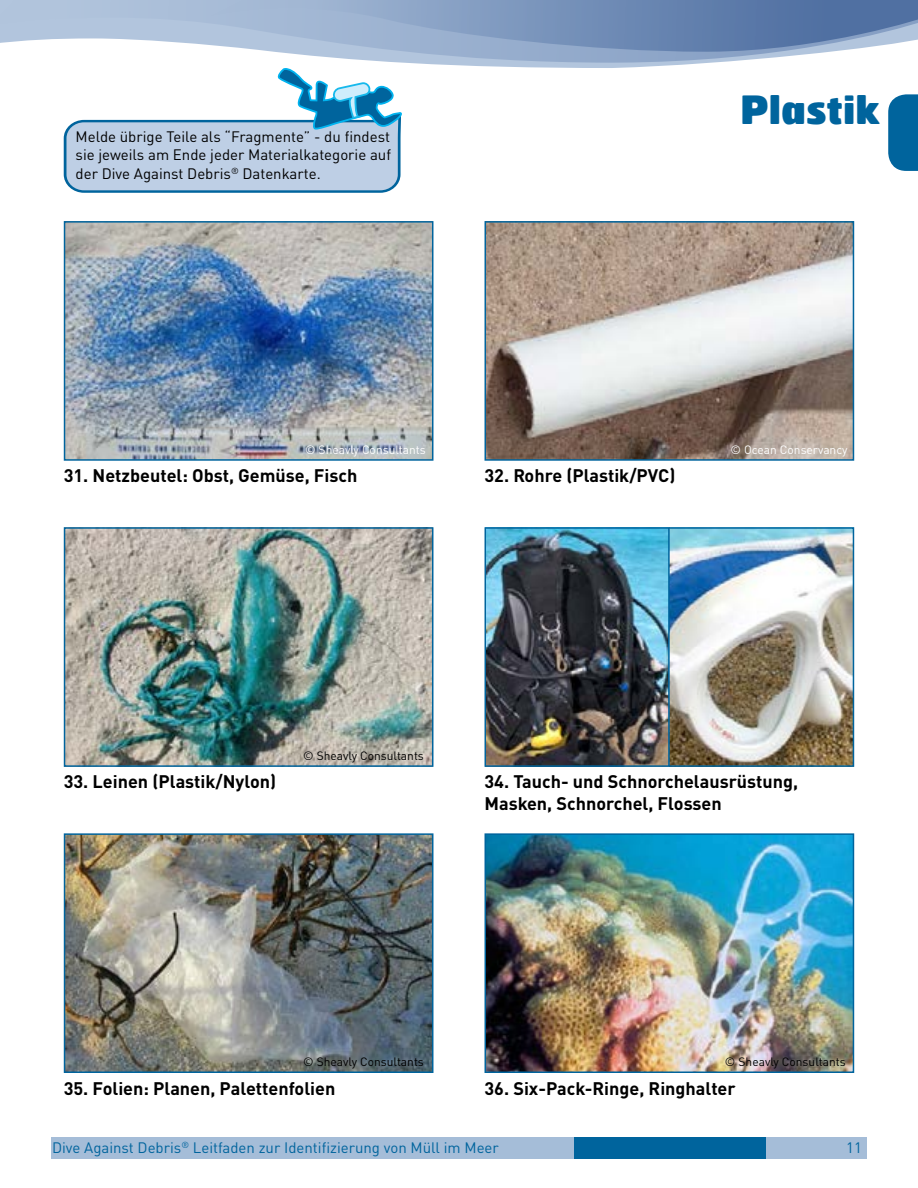
<style>
.page{position:relative;width:918px;height:1188px;background:#fff}
.page>*{position:absolute;margin:0;border:0;box-sizing:border-box;transform-origin:0 0}
.t1{font:900 39px "Hermes FB";color:#00649d}
.t2{font:700 18px/21.6px "DINOT";color:#000}
.t3{font:15px/18.8px "DINOT";color:#000;text-align:justify}
.t4{font:15px "DINOT";color:#00649d}
.t5{font:12px "DINOT";color:#000}
.t6{font:12px "DINOT";color:#fff}
</style>
<div class="page">
<div style="left:51px;top:1137px;width:816px;height:21px;background:#a5bdd8"></div>
<div style="left:574px;top:1137px;width:191px;height:21px;background:#00649d"></div>
<svg style="left:430px;top:64px;width:261px;height:4px"></svg>
<svg style="left:0;top:0;width:827px;height:64px;fill:#b2c5dd"></svg>
<svg style="left:205px;top:0;width:713px;height:52px;background:#829bc0"></svg>
<img style="left:67px;top:224px;width:363px;height:234px">
<div style="left:64px;top:221px;width:369px;height:240px;border:2px solid #00649d"></div>
<img style="left:488px;top:224px;width:363px;height:234px">
<div style="left:485px;top:221px;width:369px;height:240px;border:2px solid #00649d"></div>
<img style="left:67px;top:836px;width:363px;height:234px">
<div style="left:64px;top:833px;width:369px;height:240px;border:2px solid #00649d"></div>
<img style="left:67px;top:530px;width:363px;height:234px">
<div style="left:64px;top:527px;width:369px;height:240px;border:2px solid #00649d"></div>
<img style="left:488px;top:836px;width:363px;height:234px">
<div style="left:485px;top:833px;width:369px;height:240px;border:2px solid #00649d"></div>
<svg style="left:888px;top:94px;width:30px;height:77px;background:#116ea3"></svg>
<svg style="left:64px;top:68px;width:338px;height:125px"></svg>
<img style="left:670px;top:530px;width:181px;height:234px">
<div style="left:663px;top:527px;width:191px;height:240px;border:2px solid #00649d"></div>
<img style="left:488px;top:530px;width:179px;height:234px">
<div style="left:485px;top:527px;width:185px;height:240px;border:2px solid #00649d"></div>
<p class="t3" style="left:76px;top:127px;width:317px">Melde übrige Teile als “Fragmente” - du findest sie jeweils am Ende jeder Materialkategorie auf der Dive Against Debris<sup>®</sup> Datenkarte.</p>
<h1 class="t1" style="left:740px;top:83px;width:141px">Plastik</h1>
<p class="t6" style="left:305px;top:442px;width:122px">© Sheavly Consultants</p>
<p class="t6" style="left:730px;top:442px;width:119px">© Ocean Conservancy</p>
<p class="t2" style="left:64px;top:464px;width:295px">31. Netzbeutel: Obst, Gemüse, Fisch</p>
<p class="t2" style="left:485px;top:464px;width:192px">32. Rohre (Plastik/PVC)</p>
<p class="t5" style="left:303px;top:748px;width:122px">© Sheavly Consultants</p>
<p class="t2" style="left:64px;top:771px;width:214px">33. Leinen (Plastik/Nylon)</p>
<p class="t2" style="left:485px;top:771px;width:315px">34. Tauch- und Schnorchelausrüstung,<br>Masken, Schnorchel, Flossen</p>
<p class="t5" style="left:303px;top:1054px;width:122px">© Sheavly Consultants</p>
<p class="t5" style="left:725px;top:1054px;width:122px">© Sheavly Consultants</p>
<p class="t2" style="left:64px;top:1077px;width:273px">35. Folien: Planen, Palettenfolien</p>
<p class="t2" style="left:485px;top:1077px;width:253px">36. Six-Pack-Ringe, Ringhalter</p>
<p class="t4" style="left:52px;top:1138px;width:448px">Dive Against Debris<sup>®</sup> Leitfaden zur Identifizierung von Müll im Meer</p>
<p class="t4" style="left:846px;top:1139px;width:17px">11</p>
</div>
